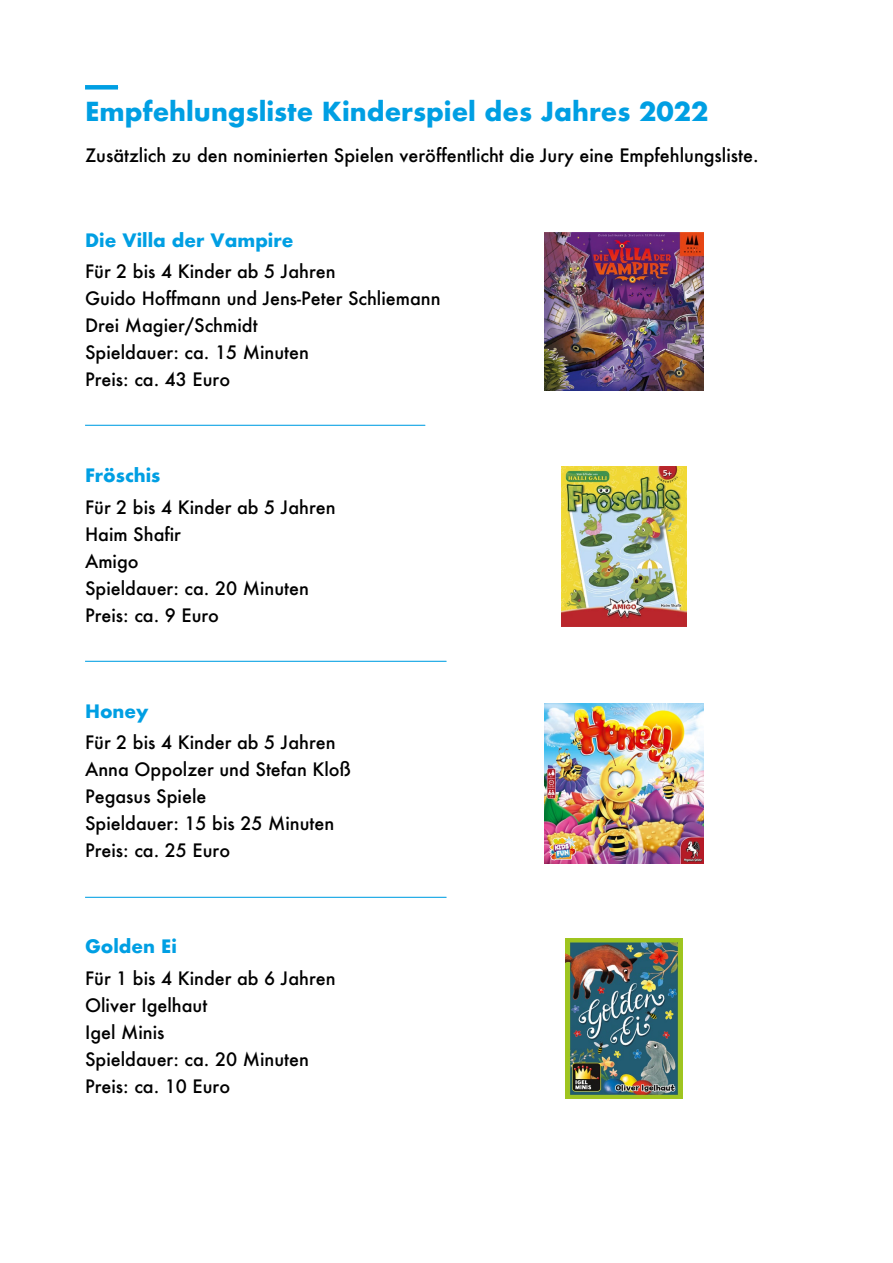
<style>
.page{position:relative;width:893px;height:1263px;background:#fff}
.page>*{position:absolute;margin:0;border:0;box-sizing:border-box;transform-origin:0 0}
.t1{font:700 25.5px "Futura";color:#009fe3}
.t2{font:500 18px/27px "Futura";color:#000}
.t3{font:700 18px "Futura";color:#009fe3}
</style>
<div class="page">
<hr style="left:85px;top:425px;width:340px;height:1px;background:#009fe3">
<hr style="left:85px;top:897px;width:361px;height:1px;background:#009fe3">
<div style="left:85px;top:85px;width:33px;height:5px;background:#009fe3"></div>
<hr style="left:85px;top:661px;width:361px;height:1px;background:#009fe3">
<img style="left:544px;top:232px;width:160px;height:159px">
<img style="left:562px;top:467px;width:124px;height:159px">
<img style="left:544px;top:704px;width:160px;height:159px">
<img style="left:566px;top:939px;width:116px;height:159px">
<h1 class="t1" style="left:85px;top:93px;width:625px">Empfehlungsliste Kinderspiel des Jahres 2022</h1>
<p class="t2" style="left:85px;top:142px;width:675px">Zusätzlich zu den nominierten Spielen veröffentlicht die Jury eine Empfehlungsliste.</p>
<p class="t3" style="left:85px;top:227px;width:210px">Die Villa der Vampire</p>
<p class="t2" style="left:85px;top:258px;width:357px">Für 2 bis 4 Kinder ab 5 Jahren<br>Guido Hoffmann und Jens-Peter Schliemann<br>Drei Magier/Schmidt<br>Spieldauer: ca. 15 Minuten<br>Preis: ca. 43 Euro</p>
<p class="t3" style="left:85px;top:462px;width:77px">Fröschis</p>
<p class="t2" style="left:85px;top:493px;width:252px">Für 2 bis 4 Kinder ab 5 Jahren<br>Haim Shafir<br>Amigo<br>Spieldauer: ca. 20 Minuten<br>Preis: ca. 9 Euro</p>
<p class="t3" style="left:85px;top:698px;width:65px">Honey</p>
<p class="t2" style="left:85px;top:729px;width:267px">Für 2 bis 4 Kinder ab 5 Jahren<br>Anna Oppolzer und Stefan Kloß<br>Pegasus Spiele<br>Spieldauer: 15 bis 25 Minuten<br>Preis: ca. 25 Euro</p>
<p class="t3" style="left:85px;top:933px;width:94px">Golden Ei</p>
<p class="t2" style="left:85px;top:964px;width:252px">Für 1 bis 4 Kinder ab 6 Jahren<br>Oliver Igelhaut<br>Igel Minis<br>Spieldauer: ca. 20 Minuten<br>Preis: ca. 10 Euro</p>
</div>
